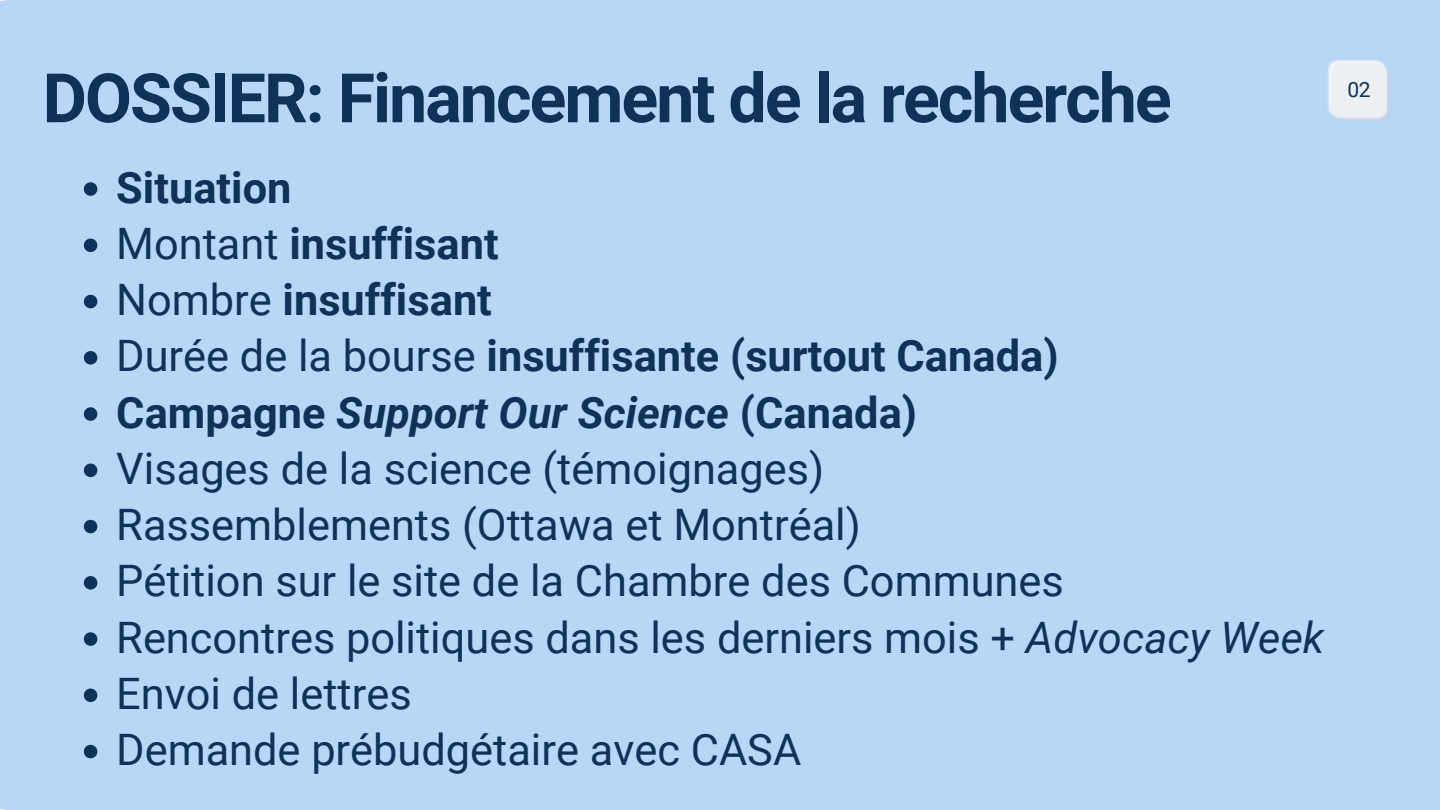
<style>
.page{position:relative;width:1440px;height:810px;background:#b8d6f6}
.page>*{position:absolute;margin:0;border:0;box-sizing:border-box;transform-origin:0 0}
.t1{font:700 68.3px "Roboto";letter-spacing:-.03em;color:#0f3256}
.t2{font:43.4px/56.2px "Roboto";color:#0f3256}
.t3{font:21px "Roboto";color:#0f3256}
.s1{font-weight:700}
.s2{font-weight:700;font-style:italic}
.s3{font-style:italic}
</style>
<div class="page">
<img style="left:1327px;top:58px;width:64px;height:65px">
<svg style="left:84px;top:182px;width:13px;height:14px"></svg>
<svg style="left:84px;top:239px;width:13px;height:13px"></svg>
<svg style="left:84px;top:295px;width:13px;height:13px"></svg>
<svg style="left:84px;top:351px;width:13px;height:14px"></svg>
<svg style="left:84px;top:407px;width:13px;height:14px"></svg>
<svg style="left:84px;top:464px;width:13px;height:13px"></svg>
<svg style="left:84px;top:520px;width:13px;height:13px"></svg>
<svg style="left:84px;top:576px;width:13px;height:14px"></svg>
<svg style="left:84px;top:632px;width:13px;height:14px"></svg>
<svg style="left:84px;top:689px;width:13px;height:13px"></svg>
<svg style="left:84px;top:745px;width:13px;height:13px"></svg>
<h1 class="t1" style="left:43px;top:59px;width:1131px">DOSSIER: Financement de la recherche</h1>
<p class="t2" style="left:116px;top:160px;width:1210px"><span class="s1">Situation<br></span>Montant <span class="s1">insuffisant<br></span>Nombre <span class="s1">insuffisant<br></span>Durée de la bourse <span class="s1">insuffisante (surtout Canada)<br>Campagne</span> <span class="s2">Support Our Science</span> <span class="s1">(Canada)<br></span>Visages de la science (témoignages)<br>Rassemblements (Ottawa et Montréal)<br>Pétition sur le site de la Chambre des Communes<br>Rencontres politiques dans les derniers mois + <span class="s3">Advocacy Week </span>Envoi de lettres<br>Demande prébudgétaire avec CASA</p>
<p class="t3" style="left:1348px;top:78px;width:24px">02</p>
</div>
